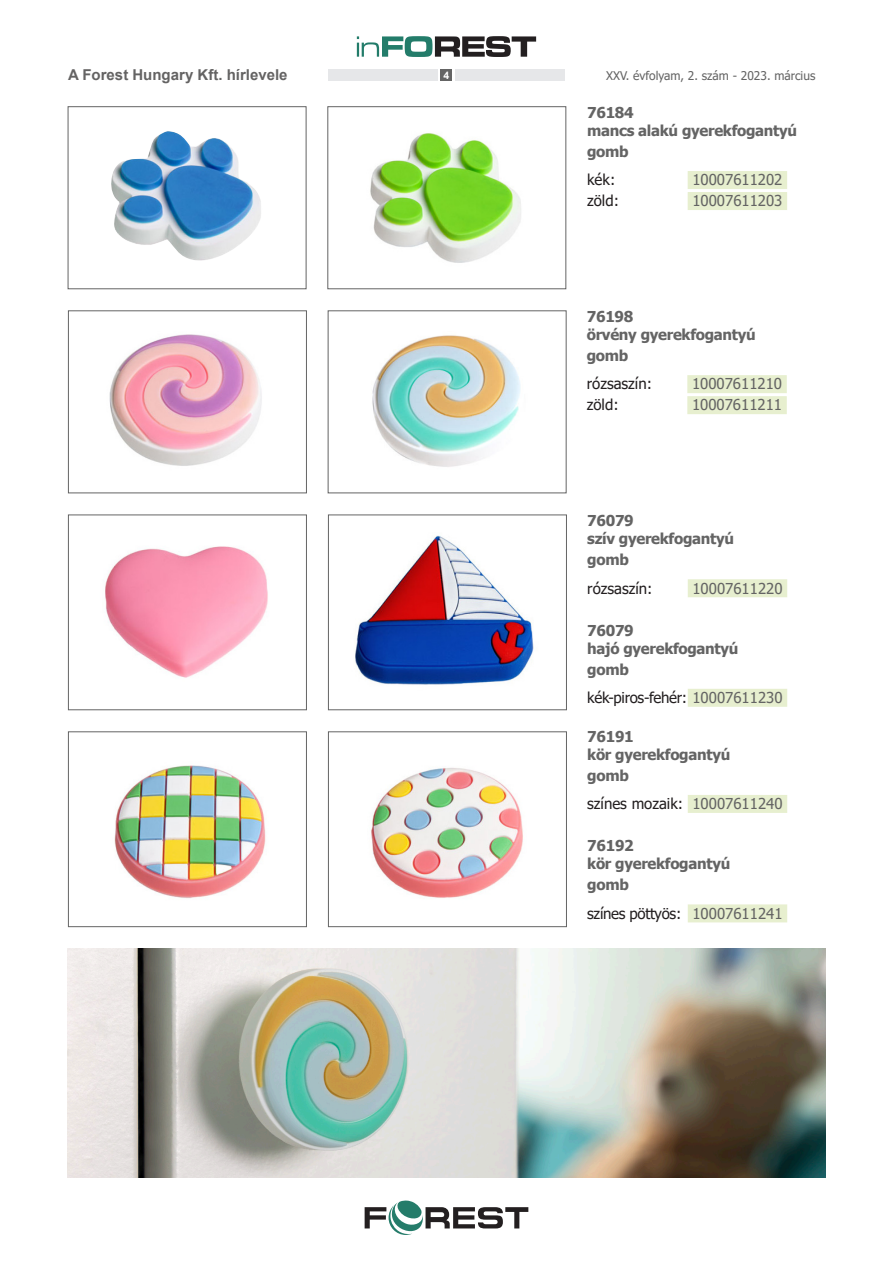
<style>
.page{position:relative;width:893px;height:1263px;background:#fff}
.page>*{position:absolute;margin:0;border:0;box-sizing:border-box;transform-origin:0 0}
.Cikk_cím{font:700 15px "Tahoma";letter-spacing:-.02em;color:#646464}
.Cikk_cím-2{font:15px "Tahoma";color:#231f20}
.Cikk_cím-3{font:15px "Tahoma";color:#646464}
.t1{font:700 15px "Arial";color:#646363}
.Cikk_cím-4{font:15px "Tahoma";letter-spacing:-.02em;color:#231f20}
.t2{font:12px "Tahoma";color:#646464}
.t3{font:700 10.5px "Arial";color:#fff}
.s1{color:#646464}
</style>
<div class="page">
<svg style="left:357px;top:36px;width:179px;height:21px"></svg>
<svg style="left:365px;top:1200px;width:163px;height:35px"></svg>
<div style="left:441px;top:69px;width:11px;height:12px;background:#646464"></div>
<div style="left:328px;top:69px;width:110px;height:12px;background:#e6e7e9"></div>
<div style="left:455px;top:69px;width:110px;height:12px;background:#e6e7e9"></div>
<img style="left:111px;top:131px;width:150px;height:130px">
<div style="left:68px;top:106px;width:238px;height:183px;border:1px solid #646464"></div>
<img style="left:370px;top:133px;width:151px;height:130px">
<div style="left:327px;top:106px;width:239px;height:183px;border:1px solid #646464"></div>
<img style="left:109px;top:334px;width:153px;height:132px">
<div style="left:68px;top:310px;width:239px;height:183px;border:1px solid #646464"></div>
<img style="left:372px;top:335px;width:149px;height:132px">
<div style="left:328px;top:310px;width:238px;height:183px;border:1px solid #646464"></div>
<img style="left:105px;top:546px;width:163px;height:132px">
<div style="left:68px;top:514px;width:239px;height:196px;border:1px solid #646464"></div>
<img style="left:355px;top:535px;width:179px;height:150px">
<div style="left:328px;top:514px;width:239px;height:196px;border:1px solid #646464"></div>
<img style="left:114px;top:765px;width:152px;height:133px">
<div style="left:68px;top:731px;width:239px;height:196px;border:1px solid #646464"></div>
<img style="left:371px;top:768px;width:152px;height:130px">
<div style="left:328px;top:731px;width:239px;height:196px;border:1px solid #646464"></div>
<div style="left:688px;top:171px;width:99px;height:18px;background:#e7efcf"></div>
<div style="left:688px;top:192px;width:99px;height:18px;background:#e7efcf"></div>
<div style="left:687px;top:375px;width:100px;height:18px;background:#e7efcf"></div>
<div style="left:687px;top:396px;width:100px;height:18px;background:#e7efcf"></div>
<div style="left:688px;top:579px;width:99px;height:18px;background:#e7efcf"></div>
<div style="left:688px;top:689px;width:99px;height:18px;background:#e7efcf"></div>
<div style="left:688px;top:795px;width:99px;height:18px;background:#e7efcf"></div>
<div style="left:688px;top:904px;width:99px;height:18px;background:#e7efcf"></div>
<img style="left:68px;top:948px;width:757px;height:230px">
<p class="t1" style="left:68px;top:65px;width:221px">A Forest Hungary Kft. hírlevele</p>
<p class="t3" style="left:444px;top:68px;width:7px">4</p>
<p class="t2" style="left:606px;top:68px;width:211px">XXV. évfolyam, 2. szám - 2023. március</p>
<p class="Cikk_cím" style="left:587px;top:102px;width:48px">76184</p>
<p class="Cikk_cím" style="left:587px;top:120px;width:211px">mancs alakú gyerekfogantyú</p>
<p class="Cikk_cím" style="left:587px;top:141px;width:43px">gomb</p>
<p class="Cikk_cím-2" style="left:587px;top:170px;width:30px">kék:</p>
<p class="Cikk_cím-3" style="left:692px;top:170px;width:92px">10007611202</p>
<p class="Cikk_cím-2" style="left:587px;top:191px;width:33px">zöld:</p>
<p class="Cikk_cím-3" style="left:692px;top:191px;width:92px">10007611203</p>
<p class="Cikk_cím" style="left:587px;top:306px;width:48px">76198</p>
<p class="Cikk_cím" style="left:587px;top:324px;width:170px">örvény gyerekfogantyú</p>
<p class="Cikk_cím" style="left:587px;top:345px;width:43px">gomb</p>
<p class="Cikk_cím-2" style="left:587px;top:374px;width:67px">rózsaszín:</p>
<p class="Cikk_cím-3" style="left:692px;top:374px;width:92px">10007611210</p>
<p class="Cikk_cím-2" style="left:587px;top:395px;width:33px">zöld:</p>
<p class="Cikk_cím-3" style="left:692px;top:395px;width:92px">10007611211</p>
<p class="Cikk_cím" style="left:587px;top:510px;width:48px">76079</p>
<p class="Cikk_cím" style="left:587px;top:528px;width:148px">szív gyerekfogantyú</p>
<p class="Cikk_cím" style="left:587px;top:549px;width:43px">gomb</p>
<p class="Cikk_cím-2" style="left:587px;top:578px;width:67px">rózsaszín:</p>
<p class="Cikk_cím-3" style="left:692px;top:578px;width:92px">10007611220</p>
<p class="Cikk_cím" style="left:587px;top:619px;width:48px">76079</p>
<p class="Cikk_cím" style="left:587px;top:637px;width:153px">hajó gyerekfogantyú</p>
<p class="Cikk_cím" style="left:587px;top:658px;width:43px">gomb</p>
<p class="Cikk_cím-2" style="left:587px;top:687px;width:197px">kék-piros-fehér: <span class="s1">10007611230</span></p>
<p class="Cikk_cím" style="left:587px;top:726px;width:48px">76191</p>
<p class="Cikk_cím" style="left:587px;top:744px;width:145px">kör gyerekfogantyú</p>
<p class="Cikk_cím" style="left:587px;top:765px;width:43px">gomb</p>
<p class="Cikk_cím-2" style="left:587px;top:794px;width:197px">színes mozaik: <span class="s1">10007611240</span></p>
<p class="Cikk_cím" style="left:587px;top:835px;width:48px">76192</p>
<p class="Cikk_cím" style="left:587px;top:853px;width:145px">kör gyerekfogantyú</p>
<p class="Cikk_cím" style="left:587px;top:874px;width:43px">gomb</p>
<p class="Cikk_cím-4" style="left:587px;top:903px;width:197px">színes pöttyös: <span class="s1">10007611241</span></p>
</div>
